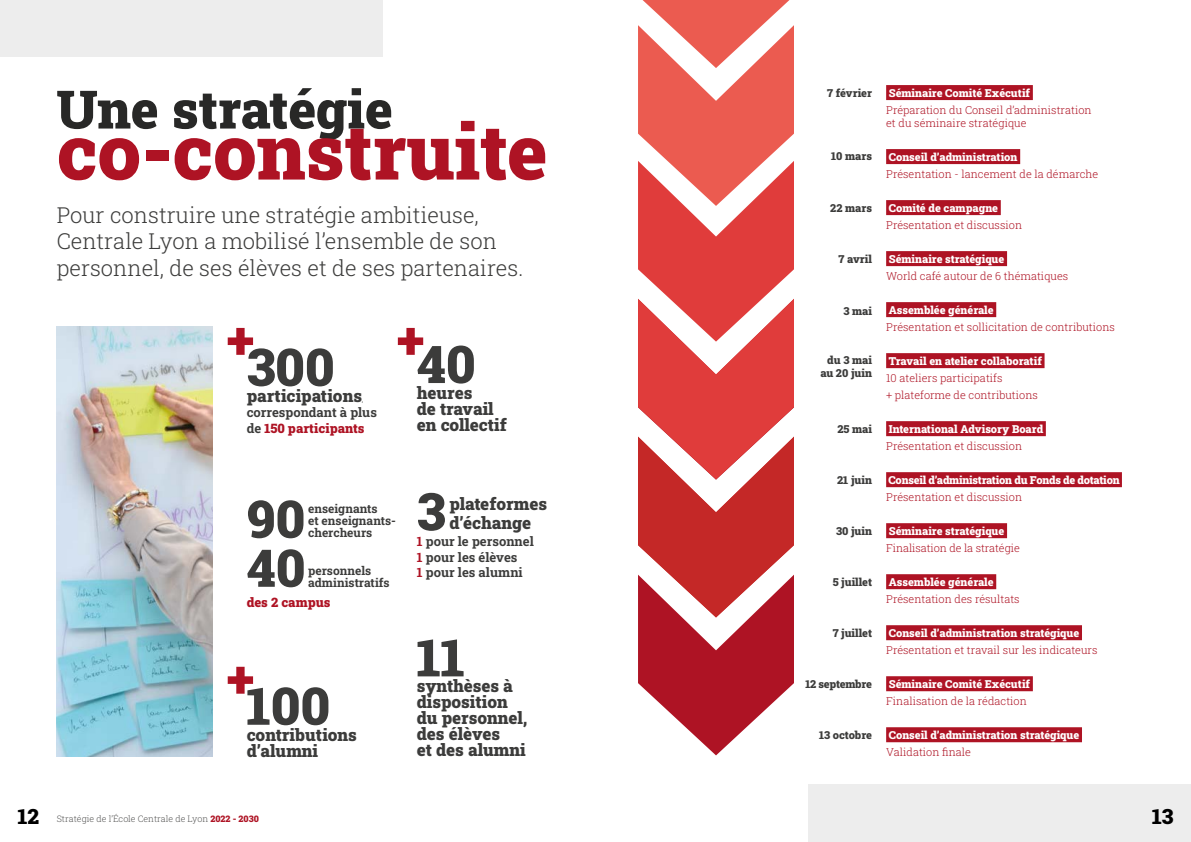
<style>
.page{position:relative;width:1191px;height:842px;background:#fff}
.page>*{position:absolute;margin:0;border:0;box-sizing:border-box;transform-origin:0 0}
.t1{font:900 77px "Roboto Slab";color:#ae1324}
.t2{font:900 53px "Roboto Slab";color:#282827}
.t3{font:900 52px/49px "Roboto Slab";color:#3c3c3b}
.t4{font:900 52px "Roboto Slab";color:#ae1324}
.t5{font:300 22px/26.4px "Roboto Slab";color:#3c3c3b}
.t6{font:900 21px "Roboto Slab";color:#000}
.t7{font:900 17px/16px "Roboto Slab";color:#3c3c3b}
.t8{font:700 13px/15.6px "Roboto Slab";color:#3c3c3b}
.t9{font:900 13px "Roboto Slab";color:#ae1324}
.t10{font:700 12px/12px "Roboto Slab";color:#3c3c3b}
.t11{font:300 11px/13px "Roboto Slab";color:#ae1324}
.t12{font:900 11px "Roboto Slab";color:#fff}
.t13{font:900 11px/13px "Roboto Slab";color:#3c3c3b;text-align:right}
.t14{font:900 11px "Roboto Slab";letter-spacing:-.02em;color:#fff}
.t15{font:900 11px "Roboto Slab";letter-spacing:-.02em;color:#3c3c3b}
.t16{font:300 9px "Roboto Slab";color:#575756}
.s1{font-weight:300;font-size:8px}
.s2{font-weight:900;color:#ae1324}
.s3{color:#ae1324}
</style>
<div class="page">
<div style="left:808px;top:785px;width:383px;height:57px;background:#ededed"></div>
<div style="left:0;top:0;width:383px;height:57px;background:#ededed"></div>
<img style="left:57px;top:326px;width:156px;height:431px">
<div style="left:886px;top:85px;width:146px;height:15px;background:#ae1324"></div>
<div style="left:886px;top:149px;width:134px;height:15px;background:#ae1324"></div>
<div style="left:886px;top:200px;width:114px;height:15px;background:#ae1324"></div>
<div style="left:886px;top:251px;width:121px;height:15px;background:#ae1324"></div>
<div style="left:886px;top:302px;width:110px;height:15px;background:#ae1324"></div>
<div style="left:886px;top:353px;width:158px;height:15px;background:#ae1324"></div>
<div style="left:886px;top:421px;width:159px;height:15px;background:#ae1324"></div>
<div style="left:886px;top:472px;width:236px;height:15px;background:#ae1324"></div>
<div style="left:886px;top:523px;width:121px;height:15px;background:#ae1324"></div>
<div style="left:886px;top:574px;width:110px;height:15px;background:#ae1324"></div>
<div style="left:886px;top:625px;width:196px;height:15px;background:#ae1324"></div>
<div style="left:886px;top:676px;width:146px;height:15px;background:#ae1324"></div>
<div style="left:886px;top:727px;width:196px;height:15px;background:#ae1324"></div>
<svg style="left:638px;top:0;width:156px;height:755px"></svg>
<h2 class="t2" style="left:57px;top:73px;width:338px">Une stratégie</h2>
<h1 class="t1" style="left:57px;top:99px;width:492px">co-construite</h1>
<h3 class="t5" style="left:57px;top:201px;width:468px">Pour construire une stratégie ambitieuse,<br>Centrale Lyon a mobilisé l’ensemble de son personnel, de ses élèves et de ses partenaires.</h3>
<h3 class="t4" style="left:227px;top:304px;width:29px">+</h3>
<h3 class="t3" style="left:247px;top:341px;width:89px">300</h3>
<h3 class="t7" style="left:247px;top:387px;width:118px">participations<span class="s1">,</span></h3>
<p class="t8" style="left:247px;top:405px;width:132px">correspondant à plus de <span class="s2">150 participants</span></p>
<h3 class="t4" style="left:397px;top:304px;width:29px">+</h3>
<h3 class="t3" style="left:417px;top:338px;width:60px">40</h3>
<h3 class="t7" style="left:417px;top:384px;width:91px">heures<br>de travail en collectif</h3>
<h3 class="t3" style="left:247px;top:493px;width:60px">90<br>40</h3>
<p class="t9" style="left:247px;top:593px;width:85px">des 2 campus</p>
<p class="t10" style="left:308px;top:502px;width:89px">enseignants<br>et enseignants&shy;chercheurs</p>
<p class="t10" style="left:308px;top:564px;width:83px">personnels administratifs</p>
<h3 class="t4" style="left:227px;top:643px;width:29px">+</h3>
<h3 class="t3" style="left:247px;top:680px;width:85px">100</h3>
<h3 class="t7" style="left:247px;top:726px;width:112px">contributions d’alumni</h3>
<h3 class="t3" style="left:417px;top:486px;width:30px">3</h3>
<p class="t8" style="left:417px;top:533px;width:118px"><span class="s3">1</span> pour le personnel<br><span class="s3">1</span> pour les élèves<br><span class="s3">1</span> pour les alumni</p>
<h3 class="t7" style="left:449px;top:494px;width:99px;line-height:19px">plateformes d’échange</h3>
<h3 class="t3" style="left:417px;top:632px;width:49px">11</h3>
<h3 class="t7" style="left:417px;top:678px;width:112px">synthèses à disposition du personnel, des élèves<br>et des alumni</h3>
<p class="t13" style="left:827px;top:86px;width:46px">7 février</p>
<p class="t13" style="left:831px;top:149px;width:42px">10 mars</p>
<p class="t13" style="left:830px;top:201px;width:43px">22 mars</p>
<p class="t13" style="left:838px;top:253px;width:35px">7 avril</p>
<p class="t13" style="left:843px;top:304px;width:30px">3 mai</p>
<p class="t13" style="left:820px;top:353px;width:53px">du 3 mai au 20 juin</p>
<p class="t13" style="left:837px;top:422px;width:36px">25 mai</p>
<p class="t13" style="left:837px;top:473px;width:36px">21 juin</p>
<p class="t13" style="left:836px;top:524px;width:37px">30 juin</p>
<p class="t13" style="left:832px;top:575px;width:41px">5 juillet</p>
<p class="t13" style="left:832px;top:626px;width:41px">7 juillet</p>
<p class="t15" style="left:805px;top:676px;width:68px">12 septembre</p>
<p class="t13" style="left:819px;top:728px;width:54px">13 octobre</p>
<p class="t12" style="left:888px;top:85px;width:143px">Séminaire Comité Exécutif</p>
<p class="t11" style="left:886px;top:103px;width:207px">Préparation du Conseil d’administration et du séminaire stratégique</p>
<p class="t12" style="left:888px;top:149px;width:130px">Conseil d’administration</p>
<p class="t11" style="left:886px;top:167px;width:213px">Présentation - lancement de la démarche</p>
<p class="t12" style="left:888px;top:200px;width:111px">Comité de campagne</p>
<p class="t11" style="left:886px;top:218px;width:137px">Présentation et discussion</p>
<p class="t12" style="left:888px;top:251px;width:117px">Séminaire stratégique</p>
<p class="t11" style="left:886px;top:269px;width:184px">World café autour de 6 thématiques</p>
<p class="t12" style="left:888px;top:302px;width:106px">Assemblée générale</p>
<p class="t11" style="left:886px;top:320px;width:230px">Présentation et sollicitation de contributions</p>
<p class="t12" style="left:888px;top:353px;width:155px">Travail en atelier collaboratif</p>
<p class="t11" style="left:886px;top:369px;width:153px;line-height:17px">10 ateliers participatifs<br>+ plateforme de contributions</p>
<p class="t12" style="left:888px;top:421px;width:156px">International Advisory Board</p>
<p class="t11" style="left:886px;top:439px;width:137px">Présentation et discussion</p>
<p class="t14" style="left:888px;top:472px;width:232px">Conseil d’administration du Fonds de dotation</p>
<p class="t11" style="left:886px;top:490px;width:137px">Présentation et discussion</p>
<p class="t12" style="left:888px;top:523px;width:117px">Séminaire stratégique</p>
<p class="t11" style="left:886px;top:541px;width:135px">Finalisation de la stratégie</p>
<p class="t12" style="left:888px;top:574px;width:106px">Assemblée générale</p>
<p class="t11" style="left:886px;top:592px;width:135px">Présentation des résultats</p>
<p class="t12" style="left:888px;top:625px;width:192px">Conseil d’administration stratégique</p>
<p class="t11" style="left:886px;top:643px;width:213px">Présentation et travail sur les indicateurs</p>
<p class="t12" style="left:888px;top:676px;width:143px">Séminaire Comité Exécutif</p>
<p class="t11" style="left:886px;top:694px;width:142px">Finalisation de la rédaction</p>
<p class="t12" style="left:888px;top:727px;width:192px">Conseil d’administration stratégique</p>
<p class="t11" style="left:886px;top:745px;width:86px">Validation finale</p>
<h3 class="t6" style="left:18px;top:802px;width:23px">12</h3>
<p class="t16" style="left:57px;top:812px;width:204px">Stratégie de l’École Centrale de Lyon <span class="s2">2022 - 2030</span></p>
<h3 class="t6" style="left:1152px;top:802px;width:23px">13</h3>
</div>
